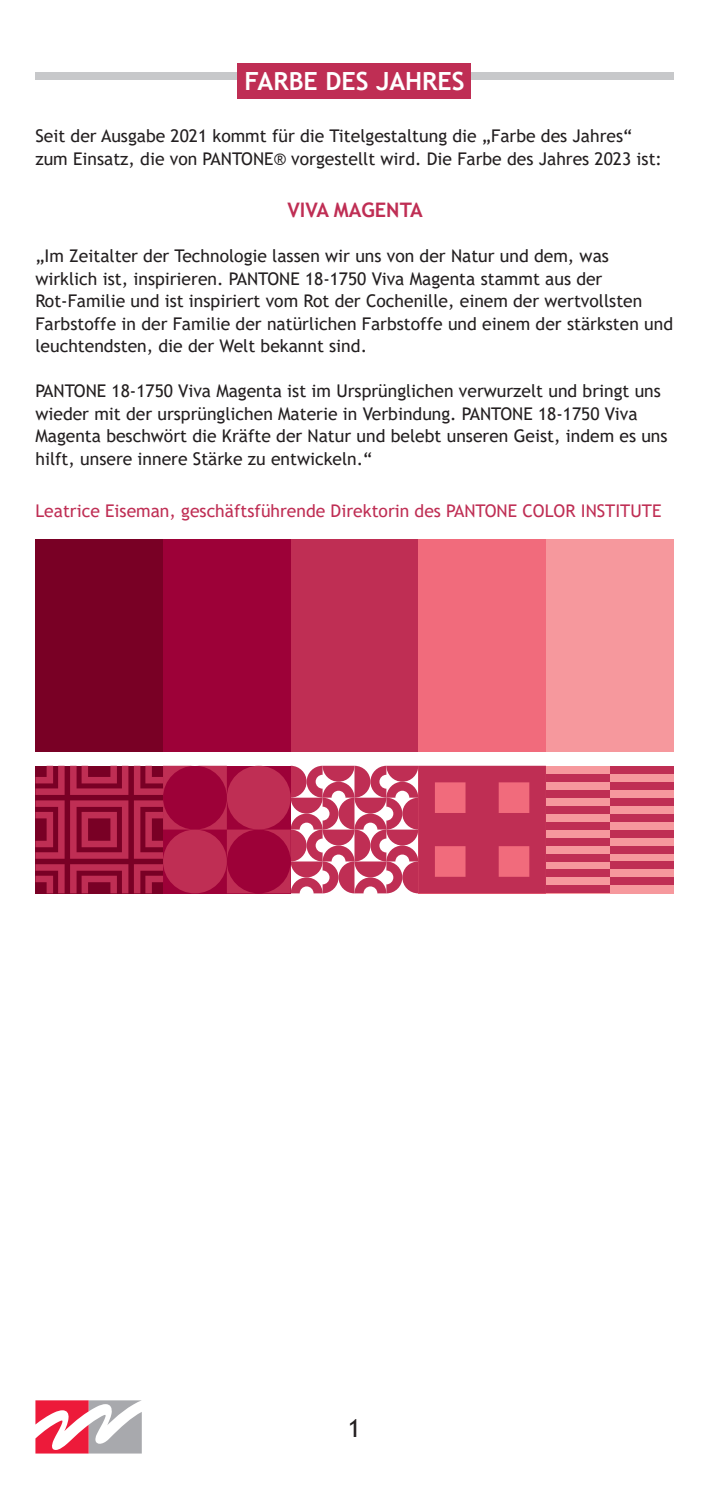
<style>
.page{position:relative;width:709px;height:1489px;background:#fff}
.page>*{position:absolute;margin:0;border:0;box-sizing:border-box;transform-origin:0 0}
.t1{font:700 25px "Trebuchet MS";color:#fff}
.t2{font:25px "Trebuchet MS";color:#231f20}
.t3{font:700 20px "Trebuchet MS";color:#bf2e54}
.t4{font:17.5px/22.5px "Trebuchet MS";color:#231f20}
.t5{font:17.5px "Trebuchet MS";color:#bf2e54}
</style>
<div class="page">
<div style="left:35px;top:72px;width:638px;height:7px;background:#c7c8ca"></div>
<div style="left:237px;top:63px;width:234px;height:36px;background:#bf2e54"></div>
<svg style="left:35px;top:1400px;width:107px;height:53px"></svg>
<div style="left:546px;top:765px;width:127px;height:128px;background:#f6989d"></div>
<div style="left:546px;top:885px;width:63px;height:8px;background:#bf2e54"></div>
<div style="left:609px;top:877px;width:64px;height:8px;background:#bf2e54"></div>
<div style="left:546px;top:869px;width:63px;height:8px;background:#bf2e54"></div>
<div style="left:609px;top:861px;width:64px;height:8px;background:#bf2e54"></div>
<div style="left:546px;top:853px;width:63px;height:8px;background:#bf2e54"></div>
<div style="left:609px;top:845px;width:64px;height:8px;background:#bf2e54"></div>
<div style="left:546px;top:837px;width:63px;height:8px;background:#bf2e54"></div>
<div style="left:609px;top:829px;width:64px;height:8px;background:#bf2e54"></div>
<div style="left:546px;top:821px;width:63px;height:8px;background:#bf2e54"></div>
<div style="left:609px;top:813px;width:64px;height:8px;background:#bf2e54"></div>
<div style="left:546px;top:805px;width:63px;height:8px;background:#bf2e54"></div>
<div style="left:609px;top:797px;width:64px;height:8px;background:#bf2e54"></div>
<div style="left:546px;top:789px;width:63px;height:8px;background:#bf2e54"></div>
<div style="left:609px;top:781px;width:64px;height:8px;background:#bf2e54"></div>
<div style="left:546px;top:773px;width:63px;height:8px;background:#bf2e54"></div>
<div style="left:609px;top:765px;width:64px;height:8px;background:#bf2e54"></div>
<div style="left:35px;top:765px;width:128px;height:128px;background:linear-gradient(to bottom,#7b0126,#7b0126)"></div>
<svg style="left:35px;top:765px;width:93px;height:93px;background:#9f1a40"></svg>
<svg style="left:134px;top:765px;width:412px;height:128px;background:#c13e61"></svg>
<svg style="left:35px;top:864px;width:93px;height:29px;background:#a11a3f"></svg>
<div style="left:546px;top:539px;width:127px;height:212px;background:#f6989d"></div>
<div style="left:418px;top:539px;width:128px;height:212px;background:#f16b7c"></div>
<div style="left:291px;top:539px;width:127px;height:212px;background:#bf2e54"></div>
<div style="left:163px;top:539px;width:128px;height:212px;background:#9d0138"></div>
<div style="left:35px;top:539px;width:128px;height:212px;background:#790025"></div>
<h1 class="t1" style="left:244px;top:65px;width:222px">FARBE DES JAHRES</h1>
<p class="t4" style="left:35px;top:124px;width:628px">Seit der Ausgabe 2021 kommt für die Titelgestaltung die „Farbe des Jahres“ zum Einsatz, die von PANTONE® vorgestellt wird. Die Farbe des Jahres 2023 ist:</p>
<p class="t3" style="left:287px;top:197px;width:137px">VIVA MAGENTA</p>
<p class="t4" style="left:35px;top:244px;width:639px">„Im Zeitalter der Technologie lassen wir uns von der Natur und dem, was wirklich ist, inspirieren. PANTONE 18-1750 Viva Magenta stammt aus der Rot-Familie und ist inspiriert vom Rot der Cochenille, einem der wertvollsten Farbstoffe in der Familie der natürlichen Farbstoffe und einem der stärksten und leuchtendsten, die der Welt bekannt sind.</p>
<p class="t4" style="left:35px;top:379px;width:633px">PANTONE 18-1750 Viva Magenta ist im Ursprünglichen verwurzelt und bringt uns wieder mit der ursprünglichen Materie in Verbindung. PANTONE 18-1750 Viva Magenta beschwört die Kräfte der Natur und belebt unseren Geist, indem es uns hilft, unsere innere Stärke zu entwickeln.“</p>
<p class="t5" style="left:35px;top:500px;width:627px">Leatrice Eiseman, geschäftsführende Direktorin des PANTONE COLOR INSTITUTE</p>
<h1 class="t2" style="left:348px;top:1411px;width:15px">1</h1>
</div>
